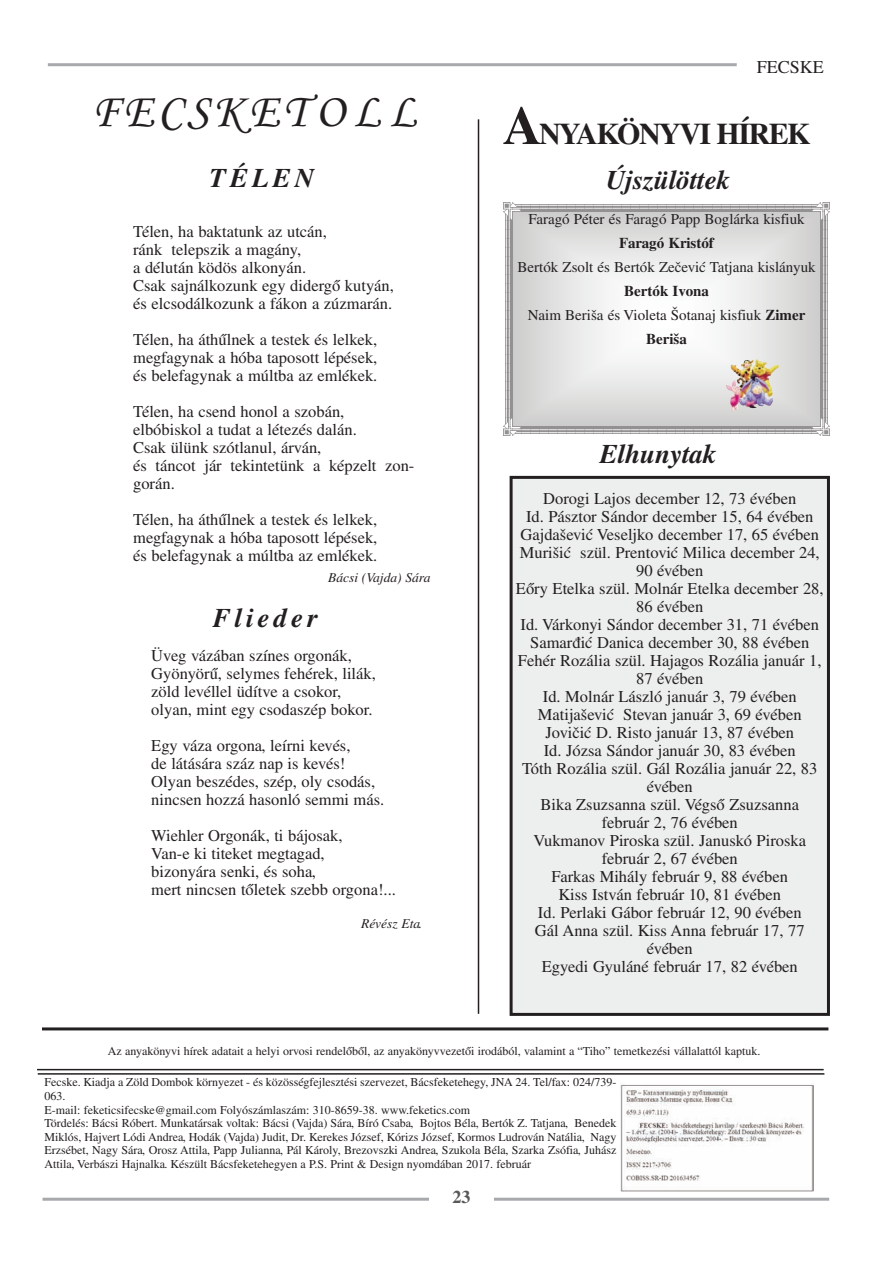
<style>
.page{position:relative;width:893px;height:1263px;background:#fff}
.page>*{position:absolute;margin:0;border:0;box-sizing:border-box;transform-origin:0 0}
.t1{font:48px "Monotype Corsiva";letter-spacing:.09em;color:#231f20}
.t2{font:700 30px "Times CE";letter-spacing:-.05em;color:#231f20}
.t3{font:italic 700 27px "Times CE";color:#231f20}
.t4{font:italic 700 27px "Times CE";letter-spacing:.15em;color:#231f20}
.t5{font:18px "Times CE";color:#231f20}
.t6{font:700 18px "Times CE";color:#57585a}
.t7{font:16.5px/18px "Times CE";color:#231f20}
.t8{font:15px/24px "Times CE";color:#231f20;text-align:center}
.t9{font:700 15px "Times CE";color:#231f20}
.t10{font:italic 13.5px "Times CE";color:#231f20}
.t11{font:12px/13.5px "Times CE";color:#231f20}
.s1{font-size:54px}
.s2{font-weight:700}
</style>
<div class="page">
<hr style="left:43px;top:1198px;width:786px;height:3px;background:#a8a9ad">
<div style="left:429px;top:1184px;width:65px;height:25px;background:#fff"></div>
<hr style="left:48px;top:63px;width:689px;height:3px;background:#a8a9ad">
<div style="left:513px;top:479px;width:314px;height:534px;background:#edeeee"></div>
<div style="left:510px;top:476px;width:320px;height:540px;border:3px solid #231f20"></div>
<hr style="left:38px;top:1073px;width:786px;height:2px;background:#231f20">
<hr style="left:37px;top:1069px;width:787px;height:1px;background:#231f20">
<img style="left:620px;top:1084px;width:193px;height:108px">
<hr style="left:42px;top:1027px;width:786px;height:3px;background:#231f20">
<svg style="left:503px;top:203px;width:327px;height:232px"></svg>
<img style="left:726px;top:359px;width:53px;height:52px">
<hr style="left:478px;top:119px;width:1px;height:895px;background:#231f20">
<h1 class="t1" style="left:92px;top:81px;width:327px">FECSKETOLL</h1>
<h3 class="t3" style="left:210px;top:169px;width:106px">TÉLEN</h3>
<p class="t7" style="left:133px;top:224px;width:262px">Télen, ha baktatunk az utcán,<br>ránk telepszik a magány,<br>a délután ködös alkonyán.<br>Csak sajnálkozunk egy didergő kutyán, és elcsodálkozunk a fákon a zúzmarán.</p>
<p class="t7" style="left:133px;top:332px;width:246px;text-align:justify">Télen, ha áthűlnek a testek és lelkek, megfagynak a hóba taposott lépések, és belefagynak a múltba az emlékek.</p>
<p class="t7" style="left:133px;top:404px;width:283px">Télen, ha csend honol a szobán, elbóbiskol a tudat a létezés dalán.<br>Csak ülünk szótlanul, árván,<br>és táncot jár tekintetünk a képzelt zon&shy;gorán.</p>
<p class="t7" style="left:133px;top:512px;width:246px;text-align:justify">Télen, ha áthűlnek a testek és lelkek, megfagynak a hóba taposott lépések, és belefagynak a múltba az emlékek.</p>
<p class="t10" style="left:328px;top:573px;width:104px">Bácsi (Vajda) Sára</p>
<h3 class="t4" style="left:213px;top:608px;width:107px">Flieder</h3>
<p class="t7" style="left:151px;top:648px;width:226px">Üveg vázában színes orgonák,<br>Gyönyörű, selymes fehérek, lilák, zöld levéllel üdítve a csokor, olyan, mint egy csodaszép bokor.</p>
<p class="t7" style="left:151px;top:738px;width:235px">Egy váza orgona, leírni kevés,<br>de látására száz nap is kevés!<br>Olyan beszédes, szép, oly csodás, nincsen hozzá hasonló semmi más.</p>
<p class="t7" style="left:151px;top:828px;width:246px">Wiehler Orgonák, ti bájosak,<br>Van-e ki titeket megtagad,<br>bizonyára senki, és soha,<br>mert nincsen tőletek szebb orgona!...</p>
<p class="t10" style="left:361px;top:918px;width:62px">Révész Eta.</p>
<p class="t5" style="left:757px;top:60px;width:69px">FECSKE</p>
<h2 class="t2" style="left:503px;top:124px;width:309px"><span class="s1">A</span>NYAKÖNYVI HÍREK</h2>
<h3 class="t3" style="left:606px;top:170px;width:126px">Újszülöttek</h3>
<p class="t8" style="left:528px;top:208px;width:278px">Faragó Péter és Faragó Papp Boglárka kisfiuk</p>
<p class="t9" style="left:619px;top:238px;width:96px">Faragó Kristóf</p>
<p class="t8" style="left:518px;top:256px;width:300px">Bertók Zsolt és Bertók Zečević Tatjana kislányuk</p>
<p class="t8" style="left:528px;top:280px;width:279px"><span class="s2">Bertók Ivona<br></span>Naim Beriša és Violeta Šotanaj kisfiuk <span class="s2">Zimer<br>Beriša</span></p>
<h3 class="t3" style="left:600px;top:444px;width:118px">Elhunytak</h3>
<p class="t7" style="left:516px;top:491px;width:309px;text-align:center">Dorogi Lajos december 12, 73 évében<br>Id. Pásztor Sándor december 15, 64 évében<br>Gajdašević Veseljko december 17, 65 évében<br>Murišić szül. Prentović Milica december 24,<br>90 évében<br>Eőry Etelka szül. Molnár Etelka december 28,<br>86 évében<br>Id. Várkonyi Sándor december 31, 71 évében<br>Samarđić Danica december 30, 88 évében<br>Fehér Rozália szül. Hajagos Rozália január 1,<br>87 évében<br>Id. Molnár László január 3, 79 évében<br>Matijašević Stevan január 3, 69 évében<br>Jovičić D. Risto január 13, 87 évében<br>Id. Józsa Sándor január 30, 83 évében<br>Tóth Rozália szül. Gál Rozália január 22, 83 évében<br>Bika Zsuzsanna szül. Végső Zsuzsanna február 2, 76 évében<br>Vukmanov Piroska szül. Januskó Piroska február 2, 67 évében<br>Farkas Mihály február 9, 88 évében<br>Kiss István február 10, 81 évében<br>Id. Perlaki Gábor február 12, 90 évében<br>Gál Anna szül. Kiss Anna február 17, 77 évében<br>Egyedi Gyuláné február 17, 82 évében</p>
<p class="t11" style="left:108px;top:1045px;width:654px">Az anyakönyvi hírek adatait a helyi orvosi rendelőből, az anyakönyvvezetői irodából, valamint a “Tiho” temetkezési vállalattól kaptuk.</p>
<p class="t11" style="left:45px;top:1077px;width:573px">Fecske. Kiadja a Zöld Dombok környezet - és közösségfejlesztési szervezet, Bácsfeketehegy, JNA 24. Tel/fax: 024/739- 063.<br>E-mail: feketicsifecske@gmail.com Folyószámlaszám: 310-8659-38. www.feketics.com<br>Tördelés: Bácsi Róbert. Munkatársak voltak: Bácsi (Vajda) Sára, Bíró Csaba, Bojtos Béla, Bertók Z. Tatjana, Benedek Miklós, Hajvert Lódi Andrea, Hodák (Vajda) Judit, Dr. Kerekes József, Kórizs József, Kormos Ludrován Natália, Nagy Erzsébet, Nagy Sára, Orosz Attila, Papp Julianna, Pál Károly, Brezovszki Andrea, Szukola Béla, Szarka Zsófia, Juhász Attila, Verbászi Hajnalka. Készült Bácsfeketehegyen a P.S. Print &amp; Design nyomdában 2017. február</p>
<p class="t6" style="left:453px;top:1191px;width:19px">23</p>
</div>
